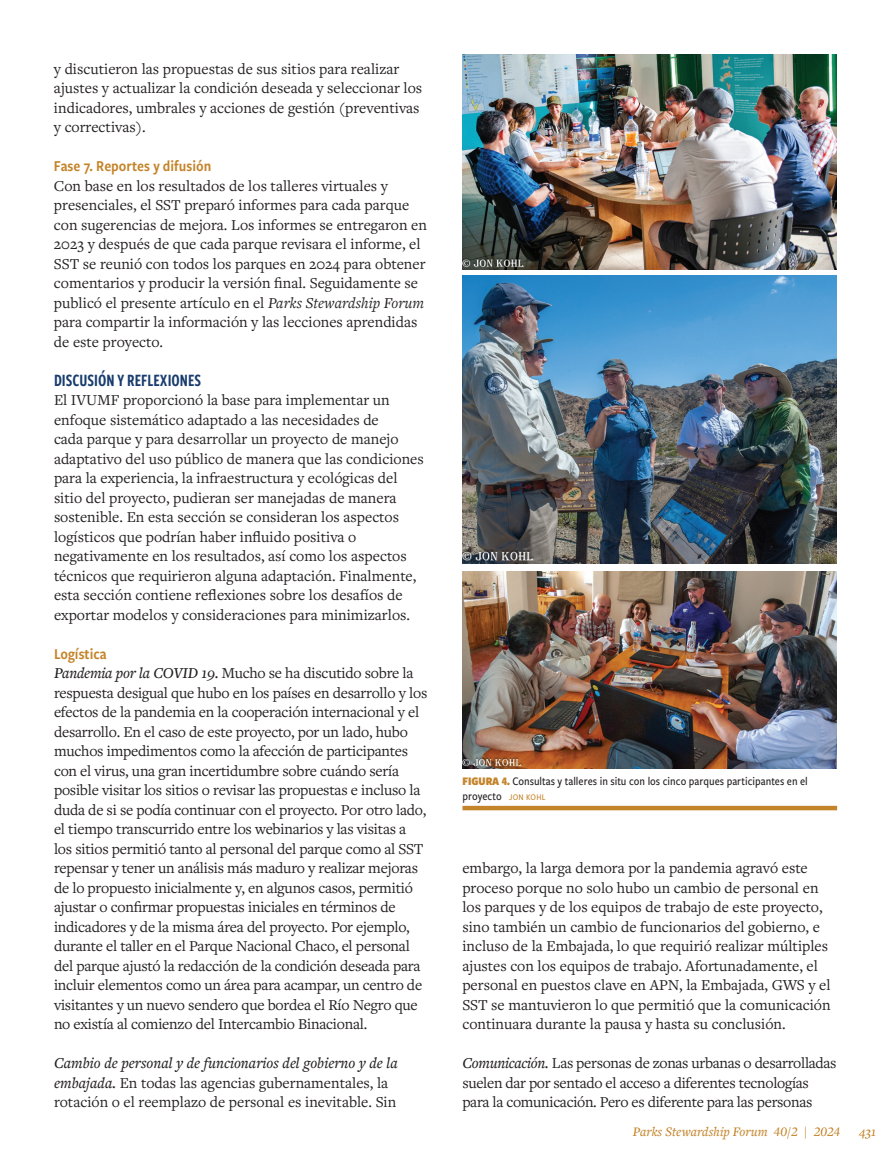
<style>
.page{position:relative;width:891px;height:1175px;background:#fff}
.page>*{position:absolute;margin:0;border:0;box-sizing:border-box;transform-origin:0 0}
.t1{font:18px "Freight Sans Cmp Pro Semi";color:#183c6e}
.t2{font:15.75px/19.5px "Freight Text Pro";color:#231f20}
.t3{font:15.75px/19.5px "Freight Text Pro";letter-spacing:-.02em;color:#231f20}
.t4{font:15.75px "Freight Sans Cnd Pro Semi";color:#c4842a}
.t5{font:italic 500 13.5px "Freight Text Pro";color:#c4842a}
.t6{font:500 12px/15px "Freight Sans Cnd Pro";color:#231f20}
.s1{font-style:italic}
.s2{font-weight:500;font-style:italic}
.s3{font-weight:900;color:#c4842a}
.s4{font-size:9px;color:#c4842a}
</style>
<div class="page">
<img style="left:463px;top:54px;width:374px;height:216px">
<img style="left:463px;top:276px;width:374px;height:287px">
<img style="left:462px;top:572px;width:375px;height:196px">
<div style="left:462px;top:805px;width:375px;height:5px;background:#c4842a"></div>
<p class="t2" style="left:54px;top:58px;width:370px">y discutieron las propuestas de sus sitios para realizar ajustes y actualizar la condición deseada y seleccionar los indicadores, umbrales y acciones de gestión (preventivas y correctivas).</p>
<p class="t4" style="left:54px;top:155px;width:159px">Fase 7. Reportes y difusión</p>
<p class="t2" style="left:54px;top:175px;width:375px">Con base en los resultados de los talleres virtuales y presenciales, el SST preparó informes para cada parque con sugerencias de mejora. Los informes se entregaron en 2023 y después de que cada parque revisara el informe, el SST se reunió con todos los parques en 2024 para obtener comentarios y producir la versión final. Seguidamente se publicó el presente artículo en el <span class="s1">Parks Stewardship Forum </span>para compartir la información y las lecciones aprendidas de este proyecto.</p>
<p class="t1" style="left:54px;top:367px;width:149px">DISCUSIÓN Y REFLEXIONES</p>
<p class="t2" style="left:54px;top:390px;width:371px">El IVUMF proporcionó la base para implementar un enfoque sistemático adaptado a las necesidades de<br>cada parque y para desarrollar un proyecto de manejo adaptativo del uso público de manera que las condiciones para la experiencia, la infraestructura y ecológicas del sitio del proyecto, pudieran ser manejadas de manera sostenible. En esta sección se consideran los aspectos logísticos que podrían haber influido positiva o negativamente en los resultados, así como los aspectos técnicos que requirieron alguna adaptación. Finalmente, esta sección contiene reflexiones sobre los desafíos de exportar modelos y consideraciones para minimizarlos.</p>
<p class="t4" style="left:54px;top:643px;width:54px">Logística</p>
<p class="t2" style="left:54px;top:663px;width:375px"><span class="s2">Pandemia por la COVID 19.</span> Mucho se ha discutido sobre la respuesta desigual que hubo en los países en desarrollo y los efectos de la pandemia en la cooperación internacional y el desarrollo. En el caso de este proyecto, por un lado, hubo muchos impedimentos como la afección de participantes con el virus, una gran incertidumbre sobre cuándo sería posible visitar los sitios o revisar las propuestas e incluso la duda de si se podía continuar con el proyecto. Por otro lado, el tiempo transcurrido entre los webinarios y las visitas a los sitios permitió tanto al personal del parque como al SST repensar y tener un análisis más maduro y realizar mejoras de lo propuesto inicialmente y, en algunos casos, permitió ajustar o confirmar propuestas iniciales en términos de indicadores y de la misma área del proyecto. Por ejemplo, durante el taller en el Parque Nacional Chaco, el personal del parque ajustó la redacción de la condición deseada para incluir elementos como un área para acampar, un centro de visitantes y un nuevo sendero que bordea el Río Negro que no existía al comienzo del Intercambio Binacional.</p>
<p class="t2" style="left:54px;top:1053px;width:345px"><span class="s2">Cambio de personal y de funcionarios del gobierno y de la embajada.</span> En todas las agencias gubernamentales, la rotación o el reemplazo de personal es inevitable. Sin</p>
<p class="t6" style="left:462px;top:773px;width:347px"><span class="s3">FIGURA 4.</span> Consultas y talleres in situ con los cinco parques participantes en el proyecto <span class="s4">JON KOHL</span></p>
<p class="t2" style="left:462px;top:858px;width:370px">embargo, la larga demora por la pandemia agravó este proceso porque no solo hubo un cambio de personal en los parques y de los equipos de trabajo de este proyecto, sino también un cambio de funcionarios del gobierno, e incluso de la Embajada, lo que requirió realizar múltiples ajustes con los equipos de trabajo. Afortunadamente, el personal en puestos clave en APN, la Embajada, GWS y el SST se mantuvieron lo que permitió que la comunicación continuara durante la pausa y hasta su conclusión.</p>
<p class="t3" style="left:462px;top:1053px;width:376px"><span class="s2">Comunicación.</span> Las personas de zonas urbanas o desarrolladas suelen dar por sentado el acceso a diferentes tecnologías para la comunicación. Pero es diferente para las personas</p>
<p class="t5" style="left:633px;top:1123px;width:209px">Parks Stewardship Forum 40/2 | 2024</p>
<p class="t5" style="left:859px;top:1123px;width:19px">431</p>
</div>
